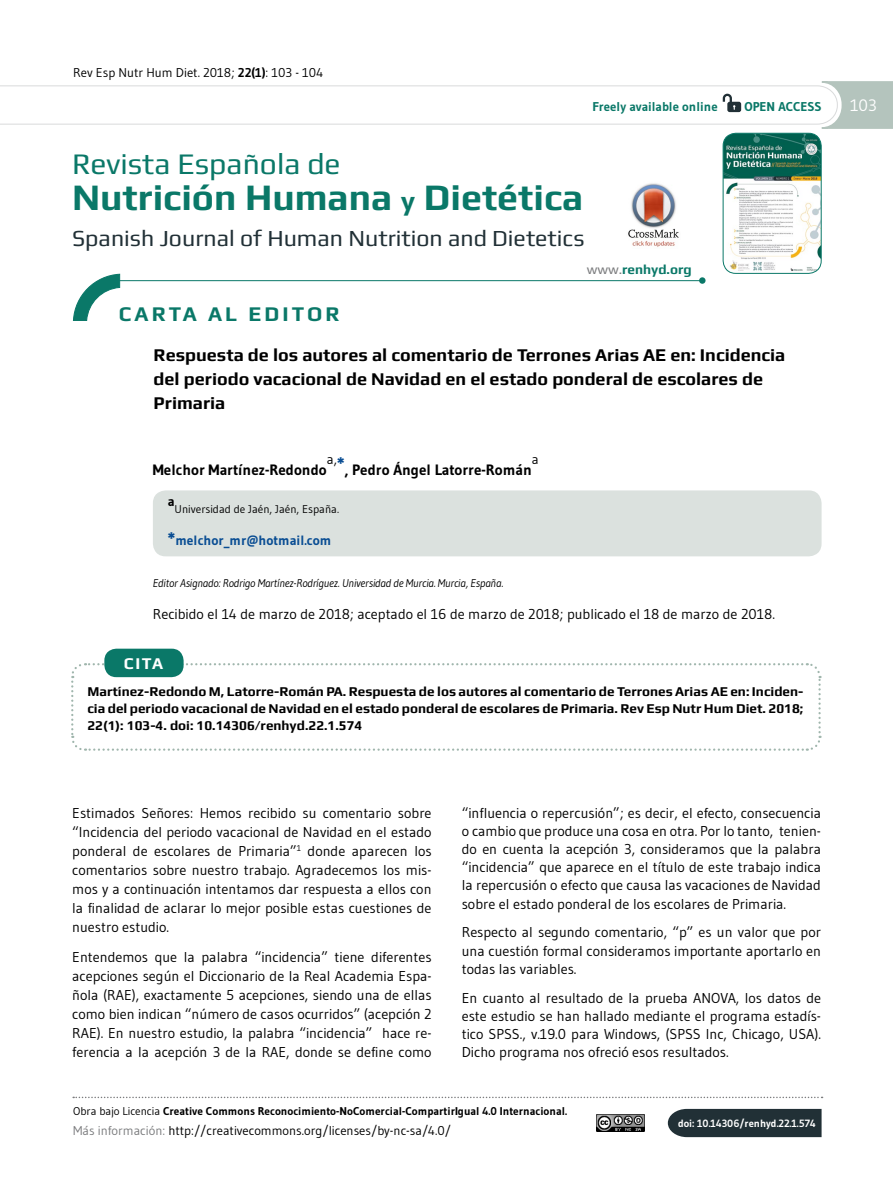
<style>
.page{position:relative;width:893px;height:1191px;background:#fff}
.page>*{position:absolute;margin:0;border:0;box-sizing:border-box;transform-origin:0 0}
.t1{font:700 37.5px "Play";color:#0a7868}
.t2{font:30px "Play";color:#0a7868}
.t3{font:23.1px "Play";color:#213036}
.t4{font:700 21px "Play";letter-spacing:.15em;color:#0a7868}
.t5{font:700 18px/24px "Play";color:#000}
.t6{font:700 16.5px "Play";color:#fff}
.t7{font:16.5px "Gudea";color:#fff}
.t8{font:700 15px "Gudea";color:#000}
.t9{font:14.25px/19px "Gudea";color:#000;text-align:justify}
.t10{font:700 13.5px/17.2px "Play";color:#000;text-align:justify}
.t11{font:700 13.5px "Gudea";color:#094d93}
.t12{font:700 13.5px "Play";color:#0a7868}
.t13{font:13.5px "Gudea";color:#000}
.t14{font:700 13.5px "Gudea";color:#000}
.t15{font:12.75px "Gudea";color:#000}
.t16{font:700 12.75px "Gudea";color:#0a7868}
.t17{font:700 11.25px "Gudea";color:#000}
.t18{font:italic 11.25px "Gudea";letter-spacing:-.015em;color:#000}
.t19{font:11.25px "Gudea";color:#000}
.t20{font:700 10.5px "Gudea";color:#fff}
.s1{font-weight:700}
.s2{font-size:27px}
.s3{font-weight:400;color:#7b7c7e}
.s4{font-size:18px}
.s5{font-weight:400}
.s6{color:#7b7c7e}
</style>
<div class="page">
<svg style="left:668px;top:1108px;width:154px;height:29px;background:#2d3c41"></svg>
<img style="left:723px;top:133px;width:98px;height:140px">
<div style="left:723px;top:133px;width:99px;height:141px;border:1px solid #0a7868;border-radius:13px"></div>
<svg style="left:73px;top:1096px;width:750px;height:2px"></svg>
<hr style="left:106px;top:280px;width:595px;height:1px;background:#0a7868">
<svg style="left:72px;top:273px;width:49px;height:48px"></svg>
<div style="left:699px;top:277px;width:6px;height:7px;background:#0a7868;border-radius:50%"></div>
<div style="left:153px;top:490px;width:669px;height:66px;background:#dbe1de;border-radius:13px"></div>
<svg style="left:0;top:81px;width:893px;height:48px"></svg>
<img style="left:597px;top:1115px;width:47px;height:16px">
<img style="left:628px;top:183px;width:51px;height:64px">
<svg style="left:71px;top:663px;width:751px;height:88px"></svg>
<div style="left:104px;top:648px;width:80px;height:29px;background:#0a7868;border-radius:12px"></div>
<p class="t15" style="left:73px;top:65px;width:252px">Rev Esp Nutr Hum Diet. 2018; <span class="s1">22(1)</span>: 103 - 104</p>
<p class="t16" style="left:592px;top:99px;width:127px">Freely available online</p>
<p class="t16" style="left:744px;top:98px;width:79px">OPEN ACCESS</p>
<h2 class="t2" style="left:72px;top:146px;width:270px">Revista Española de</h2>
<h1 class="t1" style="left:72px;top:175px;width:513px">Nutrición Humana <span class="s2">y</span> Dietética</h1>
<h3 class="t3" style="left:72px;top:224px;width:514px">Spanish Journal of Human Nutrition and Dietetics</h3>
<h3 class="t4" style="left:119px;top:301px;width:222px">CARTA AL EDITOR</h3>
<p class="t12" style="left:587px;top:262px;width:106px"><span class="s3">www.</span>renhyd.org</p>
<p class="t5" style="left:154px;top:342px;width:633px">Respuesta de los autores al comentario de Terrones Arias AE en: Incidencia del periodo vacacional de Navidad en el estado ponderal de escolares de<br>Primaria</p>
<p class="t8" style="left:153px;top:460px;width:380px">Melchor Martínez-Redondo<sup>a,</sup><sup>*</sup>, Pedro Ángel Latorre-Román</p>
<p class="t13" style="left:532px;top:451px;width:8px">a</p>
<p class="t14" style="left:168px;top:492px;width:8px">a</p>
<p class="t19" style="left:175px;top:502px;width:166px">Universidad de Jaén, Jaén, España.</p>
<p class="t11" style="left:168px;top:532px;width:165px"><span class="s4">*</span>melchor_mr@hotmail.com</p>
<p class="t18" style="left:153px;top:576px;width:352px">Editor Asignado: Rodrigo Martínez-Rodríguez. Universidad de Murcia. Murcia, España.</p>
<p class="t9" style="left:153px;top:604px;width:624px">Recibido el 14 de marzo de 2018; aceptado el 16 de marzo de 2018; publicado el 18 de marzo de 2018.</p>
<p class="t6" style="left:124px;top:653px;width:41px">CITA</p>
<p class="t10" style="left:87px;top:682px;width:717px">Martínez-Redondo M, Latorre-Román PA. Respuesta de los autores al comentario de Terrones Arias AE en: Inciden&shy;cia del periodo vacacional de Navidad en el estado ponderal de escolares de Primaria. Rev Esp Nutr Hum Diet. 2018; 22(1): 103-4. doi: 10.14306/renhyd.22.1.574</p>
<p class="t7" style="left:850px;top:95px;width:28px">103</p>
<p class="t9" style="left:72px;top:803px;width:361px">Estimados Señores: Hemos recibido su comentario sobre “Incidencia del periodo vacacional de Navidad en el estado ponderal de escolares de Primaria”<sup>1</sup> donde aparecen los comentarios sobre nuestro trabajo. Agradecemos los mis&shy;mos y a continuación intentamos dar respuesta a ellos con la finalidad de aclarar lo mejor posible estas cuestiones de nuestro estudio.</p>
<p class="t9" style="left:72px;top:947px;width:361px">Entendemos que la palabra “incidencia” tiene diferentes acepciones según el Diccionario de la Real Academia Espa&shy;ñola (RAE), exactamente 5 acepciones, siendo una de ellas como bien indican “número de casos ocurridos” (acepción 2<br>RAE). En nuestro estudio, la palabra “incidencia” hace re&shy;ferencia a la acepción 3 de la RAE, donde se define como</p>
<p class="t9" style="left:462px;top:803px;width:361px;line-height:18.1px">“influencia o repercusión”; es decir, el efecto, consecuencia o cambio que produce una cosa en otra. Por lo tanto, tenien&shy;do en cuenta la acepción 3, consideramos que la palabra “incidencia” que aparece en el título de este trabajo indica la repercusión o efecto que causa las vacaciones de Navidad sobre el estado ponderal de los escolares de Primaria.</p>
<p class="t9" style="left:462px;top:923px;width:361px;line-height:18.1px">Respecto al segundo comentario, “p” es un valor que por una cuestión formal consideramos importante aportarlo en todas las variables.</p>
<p class="t9" style="left:462px;top:988px;width:361px;line-height:18.1px">En cuanto al resultado de la prueba ANOVA, los datos de este estudio se han hallado mediante el programa estadís&shy;tico SPSS., v.19.0 para Windows, (SPSS Inc, Chicago, USA).<br>Dicho programa nos ofreció esos resultados.</p>
<p class="t17" style="left:73px;top:1104px;width:495px"><span class="s5">Obra bajo Licencia</span> Creative Commons Reconocimiento-NoComercial-CompartirIgual 4.0 Internacional.</p>
<p class="t15" style="left:73px;top:1122px;width:379px"><span class="s6">Más información:</span> http://creativecommons.org/licenses/by-nc-sa/4.0/</p>
<p class="t20" style="left:678px;top:1117px;width:139px">doi: 10.14306/renhyd.22.1.574</p>
</div>
